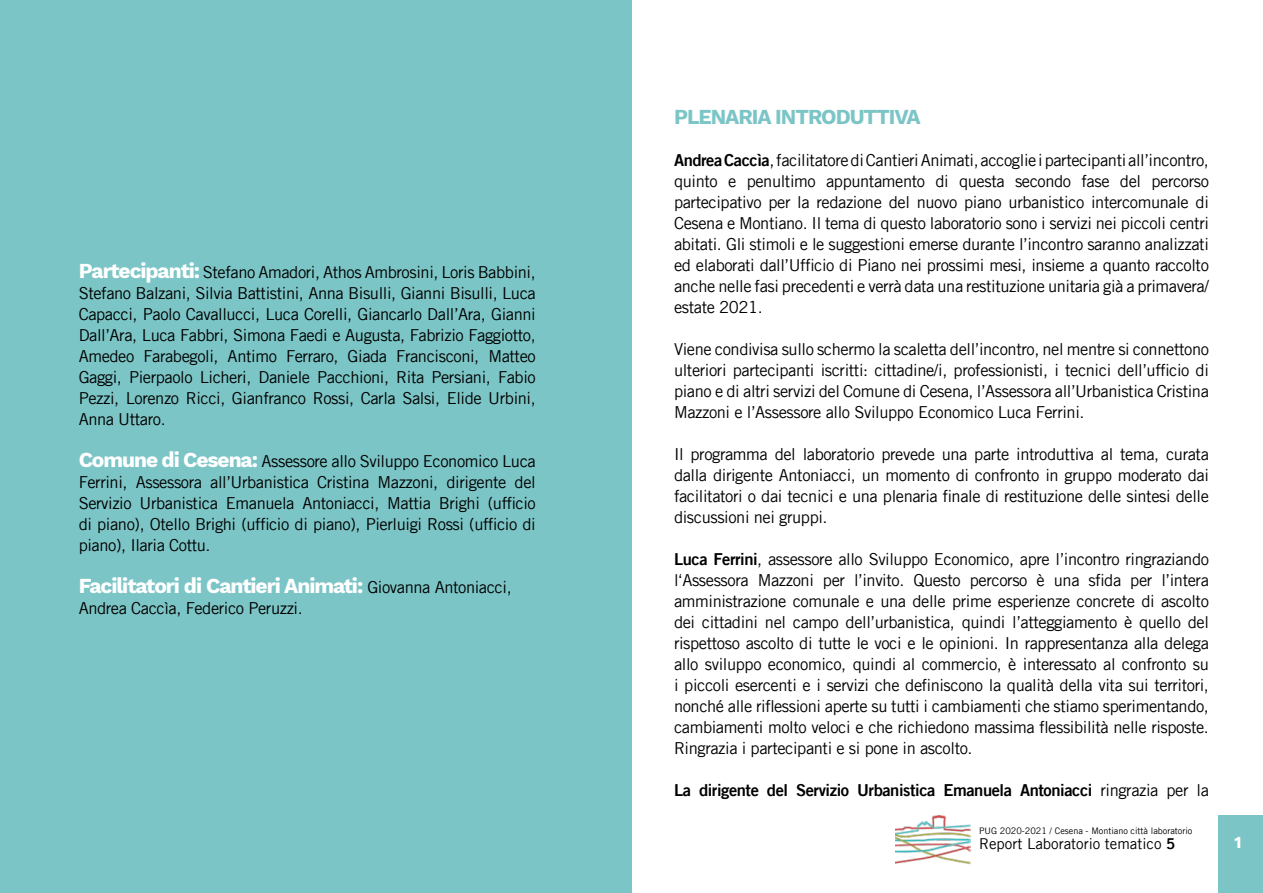
<style>
.page{position:relative;width:1263px;height:893px;background:#fff}
.page>*{position:absolute;margin:0;border:0;box-sizing:border-box;transform-origin:0 0}
.t1{font:700 21px "Work Sans";letter-spacing:-.05em;color:#fff}
.t2{font:700 21px "Work Sans";letter-spacing:-.05em;color:#7cc5c6}
.t3{font:16.5px/21px "Trade Gothic LT";letter-spacing:-.025em;color:#000;text-align:justify}
.t4{font:16.5px "Trade Gothic LT Bold Two";letter-spacing:-.025em;color:#000}
.t5{font:700 16.5px "Work Sans";color:#fff}
.t6{font:15px "Trade Gothic LT";color:#000}
.t7{font:9px "Trade Gothic LT";color:#000}
.s1{font-family:"Work Sans";font-weight:700;font-size:21px;color:#fff}
.s2{font-family:"Trade Gothic LT";font-weight:400;font-size:16.5px;color:#000}
.s3{font-family:"Trade Gothic LT Bold Two"}
.s4{font-family:"Trade Gothic LT"}
</style>
<div class="page">
<div style="left:0;top:0;width:631px;height:893px;background:#7cc5c6"></div>
<img style="left:895px;top:816px;width:76px;height:48px">
<div style="left:1218px;top:816px;width:45px;height:77px;background:#7cc5c6"></div>
<p class="t3" style="left:79px;top:261px;width:459px"><span class="s1">Partecipanti:</span> Stefano Amadori, Athos Ambrosini, Loris Babbini, Stefano Balzani, Silvia Battistini, Anna Bisulli, Gianni Bisulli, Luca Capacci, Paolo Cavallucci, Luca Corelli, Giancarlo Dall’Ara, Gianni Dall’Ara, Luca Fabbri, Simona Faedi e Augusta, Fabrizio Faggiotto, Amedeo Farabegoli, Antimo Ferraro, Giada Francisconi, Matteo Gaggi, Pierpaolo Licheri, Daniele Pacchioni, Rita Persiani, Fabio Pezzi, Lorenzo Ricci, Gianfranco Rossi, Carla Salsi, Elide Urbini, Anna Uttaro.</p>
<p class="t3" style="left:79px;top:450px;width:459px"><span class="s1">Comune di Cesena:</span> Assessore allo Sviluppo Economico Luca Ferrini, Assessora all’Urbanistica Cristina Mazzoni, dirigente del Servizio Urbanistica Emanuela Antoniacci, Mattia Brighi (ufficio di piano), Otello Brighi (ufficio di piano), Pierluigi Rossi (ufficio di piano), Ilaria Cottu.</p>
<p class="t1" style="left:79px;top:570px;width:434px">Facilitatori di Cantieri Animati: <span class="s2">Giovanna Antoniacci,</span></p>
<p class="t3" style="left:79px;top:597px;width:226px">Andrea Caccìa, Federico Peruzzi.</p>
<p class="t2" style="left:674px;top:101px;width:248px">PLENARIA INTRODUTTIVA</p>
<p class="t3" style="left:674px;top:149px;width:536px"><span class="s3">Andrea Caccìa</span>, facilitatore di Cantieri Animati, accoglie i partecipanti all’incontro, quinto e penultimo appuntamento di questa secondo fase del percorso partecipativo per la redazione del nuovo piano urbanistico intercomunale di Cesena e Montiano. Il tema di questo laboratorio sono i servizi nei piccoli centri abitati. Gli stimoli e le suggestioni emerse durante l’incontro saranno analizzati ed elaborati dall’Ufficio di Piano nei prossimi mesi, insieme a quanto raccolto anche nelle fasi precedenti e verrà data una restituzione unitaria già a primavera/ estate 2021.</p>
<p class="t3" style="left:674px;top:338px;width:536px">Viene condivisa sullo schermo la scaletta dell’incontro, nel mentre si connettono ulteriori partecipanti iscritti: cittadine/i, professionisti, i tecnici dell’ufficio di piano e di altri servizi del Comune di Cesena, l’Assessora all’Urbanistica Cristina Mazzoni e l’Assessore allo Sviluppo Economico Luca Ferrini.</p>
<p class="t3" style="left:674px;top:443px;width:536px">Il programma del laboratorio prevede una parte introduttiva al tema, curata dalla dirigente Antoniacci, un momento di confronto in gruppo moderato dai facilitatori o dai tecnici e una plenaria finale di restituzione delle sintesi delle discussioni nei gruppi.</p>
<p class="t3" style="left:674px;top:548px;width:536px"><span class="s3">Luca Ferrini</span>, assessore allo Sviluppo Economico, apre l’incontro ringraziando l‘Assessora Mazzoni per l’invito. Questo percorso è una sfida per l’intera amministrazione comunale e una delle prime esperienze concrete di ascolto dei cittadini nel campo dell’urbanistica, quindi l’atteggiamento è quello del rispettoso ascolto di tutte le voci e le opinioni. In rappresentanza alla delega allo sviluppo economico, quindi al commercio, è interessato al confronto su i piccoli esercenti e i servizi che definiscono la qualità della vita sui territori, nonché alle riflessioni aperte su tutti i cambiamenti che stiamo sperimentando, cambiamenti molto veloci e che richiedono massima flessibilità nelle risposte.<br>Ringrazia i partecipanti e si pone in ascolto.</p>
<p class="t4" style="left:674px;top:780px;width:536px">La dirigente del Servizio Urbanistica Emanuela Antoniacci <span class="s4">ringrazia per la</span></p>
<p class="t7" style="left:979px;top:825px;width:215px">PUG 2020-2021 / Cesena - Montiano città laboratorio</p>
<p class="t6" style="left:979px;top:834px;width:198px">Report Laboratorio tematico <span class="s3">5</span></p>
<p class="t5" style="left:1234px;top:830px;width:9px">1</p>
</div>
